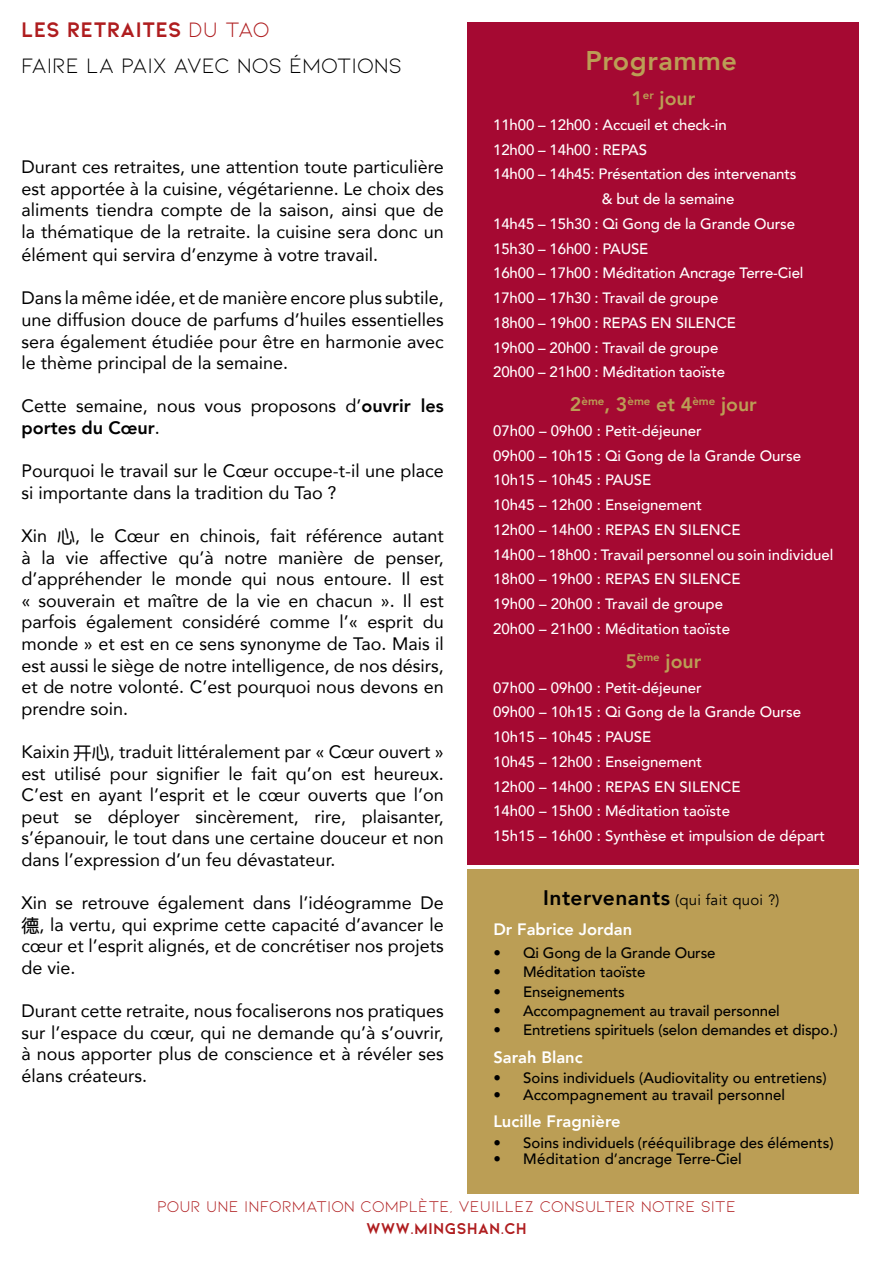
<style>
.page{position:relative;width:893px;height:1263px;background:#fff}
.page>*{position:absolute;margin:0;border:0;box-sizing:border-box;transform-origin:0 0}
.t1{font:800 27px "Avenir";letter-spacing:.02em;color:#bb9e55}
.t2{font:22.2px/36px "Kiona";letter-spacing:-.01em;color:#000}
.t3{font:800 19.5px "Avenir";color:#bb9e55}
.t4{font:18px/21.6px "Avenir";color:#000;text-align:justify}
.t5{font:16.5px "Kiona";color:#af1d1f}
.t6{font:800 16.5px "Avenir";color:#fff}
.t7{font:700 16.5px "Kiona";color:#af1d1f}
.t8{font:500 15px/24.8px "Avenir";color:#fff}
.t9{font:500 15px "Avenir";color:#000}
.t10{font:15px "Avenir";letter-spacing:.02em;color:#000}
.s1{font-weight:700;color:#af1d1f}
.s2{color:#af1d1f}
.s3{font-weight:800}
.s4{font-family:"ST Yuanti SC Regular"}
.s5{font-weight:800;font-size:21px}
</style>
<div class="page">
<div style="left:468px;top:22px;width:391px;height:842px;background:#a50932"></div>
<div style="left:468px;top:869px;width:391px;height:325px;background:#bb9e55"></div>
<p class="t2" style="left:21px;top:12px;width:383px"><span class="s1">LES RETRAITES</span> <span class="s2">DU TAO<br></span>FAIRE LA PAIX AVEC NOS ÉMOTIONS</p>
<p class="t4" style="left:21px;top:155px;width:424px">Durant ces retraites, une attention toute particulière est apportée à la cuisine, végétarienne. Le choix des aliments tiendra compte de la saison, ainsi que de la thématique de la retraite. la cuisine sera donc un</p>
<p class="t4" style="left:21px;top:244px;width:358px">élément qui servira d’enzyme à votre travail.</p>
<p class="t4" style="left:21px;top:287px;width:424px">Dans la même idée, et de manière encore plus subtile, une diffusion douce de parfums d’huiles essentielles sera également étudiée pour être en harmonie avec le thème principal de la semaine.</p>
<p class="t4" style="left:21px;top:395px;width:424px">Cette semaine, nous vous proposons d’<span class="s3">ouvrir les portes du Cœur</span>.</p>
<p class="t4" style="left:21px;top:460px;width:424px">Pourquoi le travail sur le Cœur occupe-t-il une place si importante dans la tradition du Tao ?</p>
<p class="t4" style="left:21px;top:524px;width:424px">Xin <span class="s4">心</span>, le Cœur en chinois, fait référence autant à la vie affective qu’à notre manière de penser, d’appréhender le monde qui nous entoure. Il est « souverain et maître de la vie en chacun ». Il est parfois également considéré comme l’« esprit du monde » et est en ce sens synonyme de Tao. Mais il est aussi le siège de notre intelligence, de nos désirs, et de notre volonté. C’est pourquoi nous devons en prendre soin.</p>
<p class="t4" style="left:21px;top:740px;width:424px">Kaixin <span class="s4">开心</span>, traduit littéralement par « Cœur ouvert » est utilisé pour signifier le fait qu’on est heureux.<br>C’est en ayant l’esprit et le cœur ouverts que l’on peut se déployer sincèrement, rire, plaisanter, s’épanouir, le tout dans une certaine douceur et non dans l’expression d’un feu dévastateur.</p>
<p class="t4" style="left:21px;top:892px;width:424px">Xin se retrouve également dans l’idéogramme De<span class="s4">德</span>, la vertu, qui exprime cette capacité d’avancer le cœur et l’esprit alignés, et de concrétiser nos projets de vie.</p>
<p class="t4" style="left:21px;top:1000px;width:424px">Durant cette retraite, nous focaliserons nos pratiques sur l’espace du cœur, qui ne demande qu’à s’ouvrir, à nous apporter plus de conscience et à révéler ses élans créateurs.</p>
<h1 class="t1" style="left:585px;top:39px;width:153px">Programme</h1>
<p class="t3" style="left:631px;top:83px;width:66px">1<sup>er</sup> jour</p>
<p class="t8" style="left:493px;top:111px;width:235px">11h00 – 12h00 : Accueil et check-in</p>
<p class="t8" style="left:493px;top:136px;width:155px">12h00 – 14h00 : REPAS</p>
<p class="t8" style="left:493px;top:161px;width:305px">14h00 – 14h45: Présentation des intervenants</p>
<p class="t8" style="left:602px;top:186px;width:134px">&amp; but de la semaine</p>
<p class="t8" style="left:493px;top:210px;width:303px">14h45 – 15h30 : Qi Gong de la Grande Ourse</p>
<p class="t8" style="left:493px;top:235px;width:157px">15h30 – 16h00 : PAUSE</p>
<p class="t8" style="left:493px;top:260px;width:312px">16h00 – 17h00 : Méditation Ancrage Terre-Ciel</p>
<p class="t8" style="left:493px;top:285px;width:227px">17h00 – 17h30 : Travail de groupe</p>
<p class="t8" style="left:493px;top:309px;width:244px">18h00 – 19h00 : REPAS EN SILENCE</p>
<p class="t8" style="left:493px;top:334px;width:227px">19h00 – 20h00 : Travail de groupe</p>
<p class="t8" style="left:493px;top:359px;width:233px">20h00 – 21h00 : Méditation taoïste</p>
<p class="t3" style="left:570px;top:389px;width:188px">2<sup>ème</sup>, 3<sup>ème</sup> et 4<sup>ème</sup> jour</p>
<p class="t8" style="left:493px;top:417px;width:342px">07h00 – 09h00 : Petit-déjeuner<br>09h00 – 10h15 : Qi Gong de la Grande Ourse 10h15 – 10h45 : PAUSE<br>10h45 – 12h00 : Enseignement<br>12h00 – 14h00 : REPAS EN SILENCE<br>14h00 – 18h00 : Travail personnel ou soin individuel 18h00 – 19h00 : REPAS EN SILENCE<br>19h00 – 20h00 : Travail de groupe<br>20h00 – 21h00 : Méditation taoïste</p>
<p class="t3" style="left:625px;top:646px;width:78px">5<sup>ème</sup> jour</p>
<p class="t8" style="left:493px;top:674px;width:333px">07h00 – 09h00 : Petit-déjeuner<br>09h00 – 10h15 : Qi Gong de la Grande Ourse<br>10h15 – 10h45 : PAUSE<br>10h45 – 12h00 : Enseignement<br>12h00 – 14h00 : REPAS EN SILENCE<br>14h00 – 15h00 : Méditation taoïste<br>15h15 – 16h00 : Synthèse et impulsion de départ</p>
<p class="t10" style="left:543px;top:891px;width:238px"><span class="s5">Intervenants</span> (qui fait quoi ?)</p>
<p class="t6" style="left:493px;top:916px;width:140px">Dr Fabrice Jordan</p>
<p class="t9" style="left:493px;top:940px;width:224px">• Qi Gong de la Grande Ourse</p>
<p class="t9" style="left:493px;top:959px;width:154px">• Méditation taoïste</p>
<p class="t9" style="left:493px;top:978px;width:133px">• Enseignements</p>
<p class="t9" style="left:493px;top:998px;width:288px">• Accompagnement au travail personnel</p>
<p class="t9" style="left:493px;top:1017px;width:346px">• Entretiens spirituels (selon demandes et dispo.)</p>
<p class="t6" style="left:493px;top:1044px;width:91px">Sarah Blanc</p>
<p class="t9" style="left:493px;top:1065px;width:335px">• Soins individuels (Audiovitality ou entretiens)</p>
<p class="t9" style="left:493px;top:1081px;width:293px">• Accompagnement au travail personnel</p>
<p class="t6" style="left:493px;top:1109px;width:129px">Lucille Fragnière</p>
<p class="t9" style="left:493px;top:1130px;width:342px">• Soins individuels (rééquilibrage des éléments)</p>
<p class="t9" style="left:493px;top:1146px;width:250px">• Méditation d’ancrage Terre-Ciel</p>
<p class="t5" style="left:157px;top:1197px;width:580px">POUR UNE INFORMATION COMPLÈTE, VEUILLEZ CONSULTER NOTRE SITE</p>
<p class="t7" style="left:366px;top:1218px;width:162px">WWW.MINGSHAN.CH</p>
</div>
